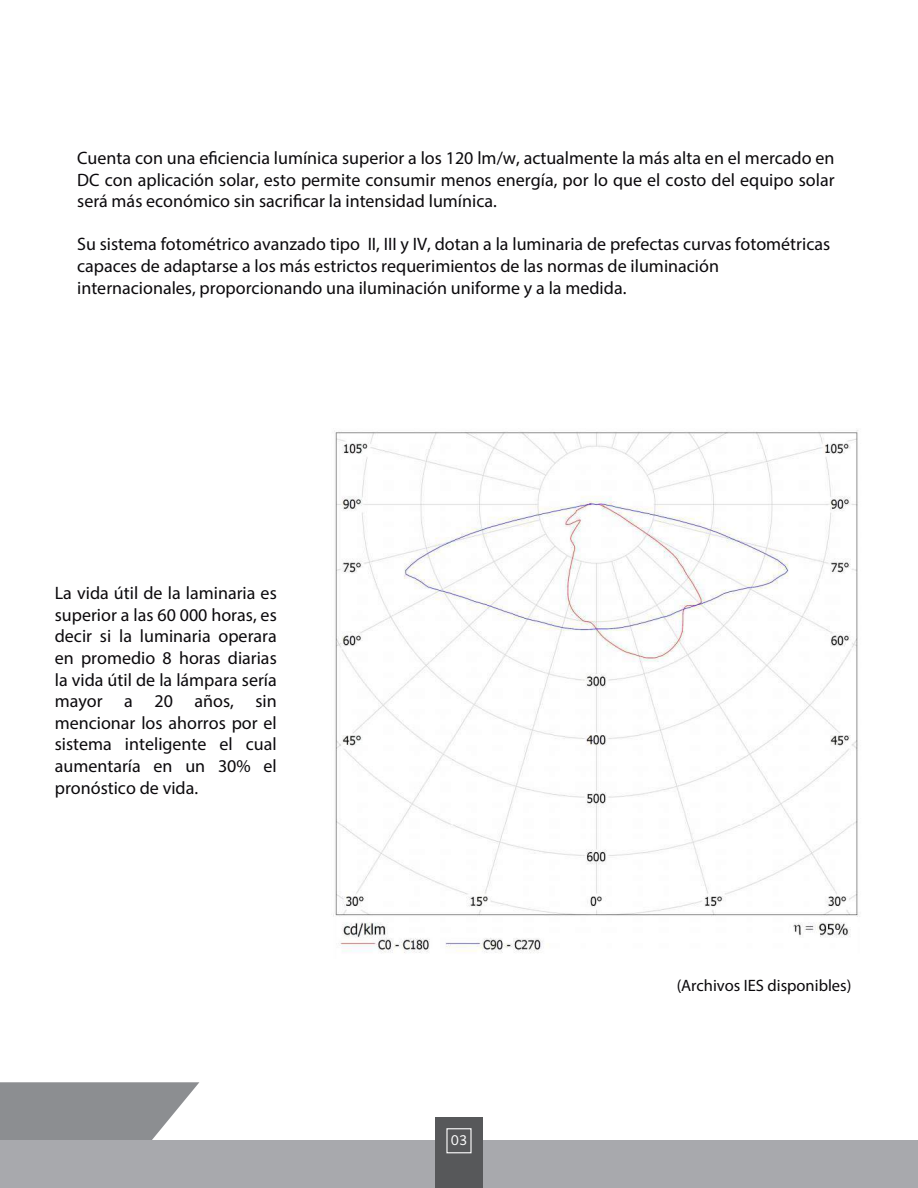
<style>
.page{position:relative;width:918px;height:1188px;background:#fff}
.page>*{position:absolute;margin:0;border:0;box-sizing:border-box;transform-origin:0 0}
.t1{font:18px/21.6px "Myriad Pro";color:#0b090c;text-align:justify}
.t2{font:16.5px "Myriad Pro";color:#0b090c}
.t3{font:15px "Gandhi Sans";color:#fff}
</style>
<div class="page">
<img style="left:333px;top:430px;width:527px;height:523px">
<svg style="left:0;top:1082px;width:199px;height:59px;background:#9a9b9e"></svg>
<div style="left:0;top:1141px;width:918px;height:47px;background:#a8a9ad"></div>
<div style="left:435px;top:1117px;width:48px;height:71px;background:#57585a"></div>
<div style="left:446px;top:1128px;width:26px;height:25px;border:1px solid #fff"></div>
<p class="t1" style="left:77px;top:147px;width:759px">Cuenta con una eficiencia lumínica superior a los 120 lm/w, actualmente la más alta en el mercado en DC con aplicación solar, esto permite consumir menos energía, por lo que el costo del equipo solar será más económico sin sacrificar la intensidad lumínica.</p>
<p class="t1" style="left:77px;top:233px;width:755px;text-align:left">Su sistema fotométrico avanzado tipo II, III y IV, dotan a la luminaria de prefectas curvas fotométricas capaces de adaptarse a los más estrictos requerimientos de las normas de iluminación internacionales, proporcionando una iluminación uniforme y a la medida.</p>
<p class="t1" style="left:55px;top:582px;width:223px">La vida útil de la laminaria es superior a las 60 000 horas, es decir si la luminaria operara en promedio 8 horas diarias la vida útil de la lámpara sería mayor a 20 años, sin mencionar los ahorros por el sistema inteligente el cual aumentaría en un 30% el pronóstico de vida.</p>
<p class="t3" style="left:451px;top:1132px;width:18px">03</p>
<p class="t2" style="left:677px;top:975px;width:176px">(Archivos IES disponibles)</p>
</div>
